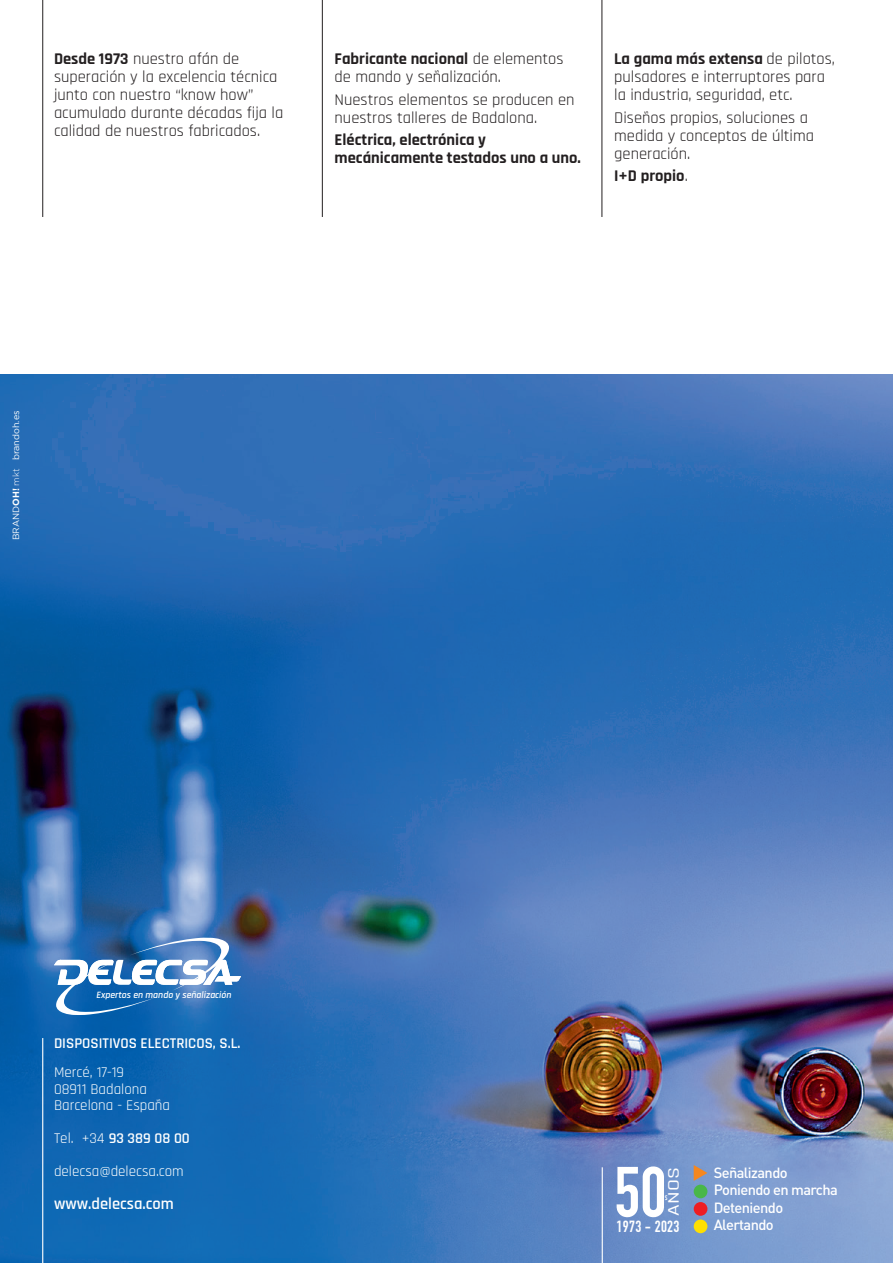
<style>
.page{position:relative;width:893px;height:1263px;background:#fff}
.page>*{position:absolute;margin:0;border:0;box-sizing:border-box;transform-origin:0 0}
.t1{font:700 70.05px "DIN Condensed";color:#fff}
.t2{font:16.5px/18px "Rajdhani";color:#231f20}
.t3{font:700 16.5px/18px "Rajdhani";color:#231f20}
.t4{font:600 16.5px "Rajdhani";color:#fff}
.t5{font:500 16.35px "Rajdhani";color:#fff;scale:1.32 1}
.t6{font:700 15.9px "DIN Condensed";letter-spacing:.02em;color:#fff}
.t7{font:15px "Rajdhani";color:#fff}
.t8{font:600 15px "Rajdhani";color:#fff}
.t9{font:500 14.7px "DIN Pro";letter-spacing:-.04em;color:#fff}
.t10{font:600 9.75px "Rajdhani";color:#fff}
.t11{font:9px "Gotham";color:#fff}
.s1{font-weight:700}
.s2{font-weight:400}
.s3{font-weight:300}
</style>
<div class="page">
<img style="left:0;top:374px;width:893px;height:889px">
<svg style="left:694px;top:1165px;width:13px;height:16px"></svg>
<div style="left:694px;top:1184px;width:13px;height:14px;background:#49b748;border-radius:50%"></div>
<div style="left:694px;top:1202px;width:13px;height:14px;background:#ee1d23;border-radius:50%"></div>
<div style="left:694px;top:1219px;width:13px;height:14px;background:#ffdf01;border-radius:50%"></div>
<svg style="left:54px;top:938px;width:187px;height:77px"></svg>
<hr style="left:602px;top:0;width:1px;height:217px;background:#231f20">
<hr style="left:322px;top:0;width:1px;height:217px;background:#231f20">
<hr style="left:42px;top:0;width:1px;height:217px;background:#231f20">
<hr style="left:42px;top:1038px;width:1px;height:225px;background:#fff">
<hr style="left:602px;top:1167px;width:1px;height:96px;background:#fff">
<p class="t2" style="left:54px;top:51px;width:231px"><span class="s1">Desde 1973</span> nuestro afán de superación y la excelencia técnica junto con nuestro “know how” acumulado durante décadas fija la calidad de nuestros fabricados.</p>
<p class="t2" style="left:335px;top:51px;width:230px"><span class="s1">Fabricante nacional</span> de elementos de mando y señalización.</p>
<p class="t2" style="left:335px;top:91px;width:241px">Nuestros elementos se producen en nuestros talleres de Badalona.</p>
<p class="t3" style="left:335px;top:131px;width:248px">Eléctrica, electrónica y mecánicamente testados uno a uno.</p>
<p class="t2" style="left:614px;top:51px;width:222px"><span class="s1">La gama más extensa</span> de pilotos, pulsadores e interruptores para la industria, seguridad, etc.</p>
<p class="t2" style="left:614px;top:109px;width:201px">Diseños propios, soluciones a medida y conceptos de última generación.</p>
<p class="t3" style="left:614px;top:167px;width:75px">I+D propio<span class="s2">.</span></p>
<p class="t11" style="left:11px;top:540px;width:131px;rotate:-90deg">BRAND<span class="s1">OH!</span> <span class="s3">mkt</span> brandoh.es</p>
<p class="t10" style="left:96px;top:989px;width:138px">Expertos en mando y señalización</p>
<p class="t8" style="left:54px;top:1034px;width:188px">DISPOSITIVOS ELECTRICOS, S.L.</p>
<p class="t7" style="left:54px;top:1064px;width:72px">Mercé, 17-19</p>
<p class="t7" style="left:54px;top:1080px;width:94px">08911 Badalona</p>
<p class="t7" style="left:54px;top:1097px;width:118px">Barcelona - España</p>
<p class="t8" style="left:54px;top:1129px;width:137px"><span class="s2">Tel. +34</span> 93 389 08 00</p>
<p class="t7" style="left:54px;top:1163px;width:131px">delecsa@delecsa.com</p>
<p class="t4" style="left:54px;top:1194px;width:121px">www.delecsa.com</p>
<p class="t1" style="left:614px;top:1145px;width:54px">50</p>
<p class="t5" style="left:664px;top:1215px;width:38px;rotate:-90deg">AÑOS</p>
<p class="t6" style="left:617px;top:1216px;width:64px">1973 - 2023</p>
<p class="t9" style="left:714px;top:1160px;width:76px">Señalizando</p>
<p class="t9" style="left:714px;top:1178px;width:126px">Poniendo en marcha</p>
<p class="t9" style="left:714px;top:1196px;width:71px">Deteniendo</p>
<p class="t9" style="left:714px;top:1213px;width:62px">Alertando</p>
</div>
